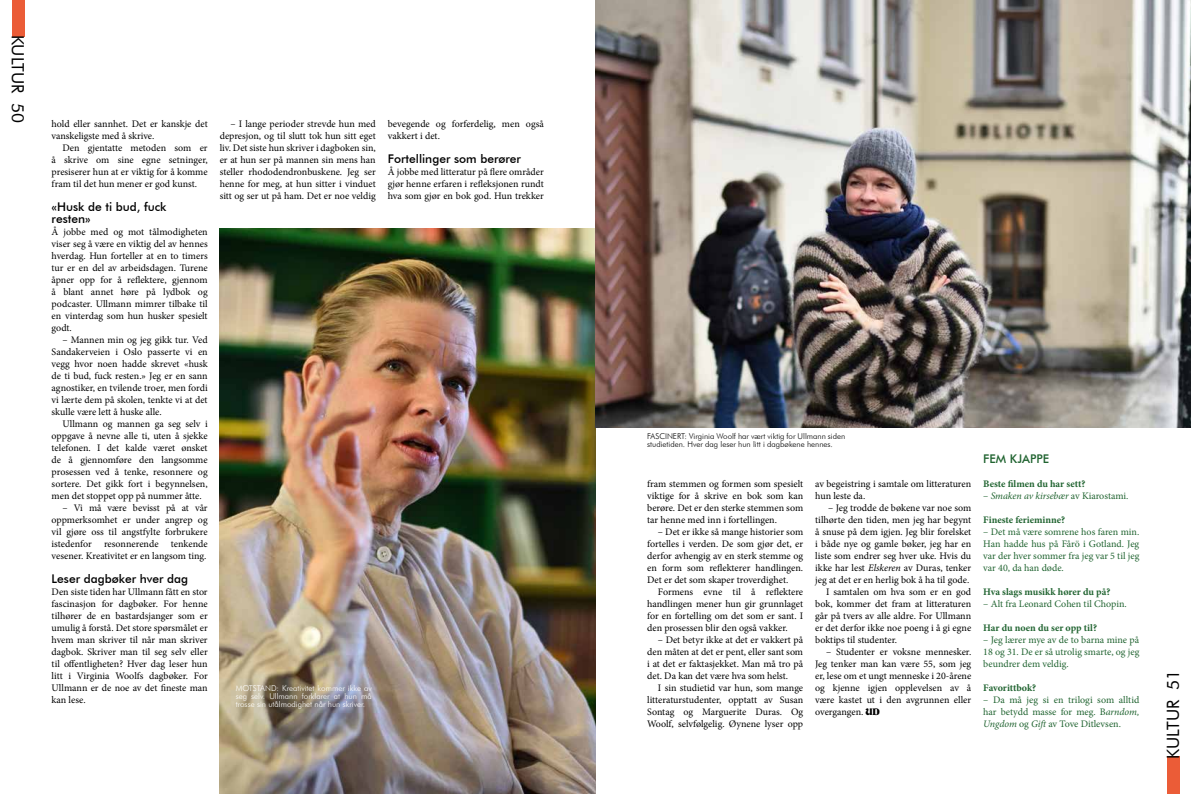
<style>
.page{position:relative;width:1191px;height:794px;background:#fff}
.page>*{position:absolute;margin:0;border:0;box-sizing:border-box;transform-origin:0 0}
.t1{font:17px "Futura BT";color:#000}
.t2{font:500 12px/12px "Futura BT";color:#000}
.t3{font:500 12px "Futura BT";color:#216431}
.t4{font:10px/12px "Minion Pro";color:#000;text-align:justify}
.t5{font:10px/12px "Minion Pro";color:#216431;text-align:justify}
.t6{font:700 10px "Minion Pro";letter-spacing:-.005em;color:#216431}
.t7{font:italic 10px "Minion Pro";letter-spacing:-.005em;color:#216431}
.t8{font:300 8px/8px "Futura BT";color:#000}
.t9{font:300 8px/8px "Futura BT";color:#fff;text-align:justify}
.s1{font-style:italic}
.s2{font-family:"Under Dusken"}
.s3{font-style:normal}
</style>
<div class="page">
<img style="left:220px;top:228px;width:375px;height:566px">
<img style="left:595px;top:0;width:596px;height:427px">
<div style="left:12px;top:0;width:12px;height:36px;background:#eb5c37"></div>
<div style="left:1167px;top:756px;width:12px;height:38px;background:#eb5c37"></div>
<h1 class="t1" style="left:28px;top:35px;width:90px;rotate:90deg">KULTUR 50</h1>
<p class="t4" style="left:52px;top:118px;width:158px">hold eller sannhet. Det er kanskje det vanskeligste med å skrive.</p>
<p class="t4" style="left:52px;top:142px;width:158px;text-indent:11px">Den gjentatte metoden som er å skrive om sine egne setninger, presiserer hun at er viktig for å komme fram til det hun mener er god kunst.</p>
<p class="t2" style="left:52px;top:200px;width:116px">«Husk de ti bud, fuck resten»</p>
<p class="t4" style="left:52px;top:226px;width:158px">Å jobbe med og mot tålmodigheten viser seg å være en viktig del av hennes hverdag. Hun forteller at en to timers tur er en del av arbeidsdagen. Turene åpner opp for å reflektere, gjennom å blant annet høre på lydbok og podcaster. Ullmann mimrer tilbake til en vinterdag som hun husker spesielt godt.</p>
<p class="t4" style="left:52px;top:334px;width:158px;text-indent:11px">– Mannen min og jeg gikk tur. Ved Sandakerveien i Oslo passerte vi en vegg hvor noen hadde skrevet «husk de ti bud, fuck resten.» Jeg er en sann agnostiker, en tvilende troer, men fordi vi lærte dem på skolen, tenkte vi at det skulle være lett å huske alle.</p>
<p class="t4" style="left:52px;top:418px;width:158px;text-indent:11px">Ullmann og mannen ga seg selv i oppgave å nevne alle ti, uten å sjekke telefonen. I det kalde været ønsket de å gjennomføre den langsomme prosessen ved å tenke, resonnere og sortere. Det gikk fort i begynnelsen, men det stoppet opp på nummer åtte.</p>
<p class="t4" style="left:52px;top:502px;width:158px;text-indent:11px">– Vi må være bevisst på at vår oppmerksomhet er under angrep og vil gjøre oss til angstfylte forbrukere istedenfor resonnerende tenkende vesener. Kreativitet er en langsom ting.</p>
<p class="t2" style="left:52px;top:572px;width:138px">Leser dagbøker hver dag</p>
<p class="t4" style="left:52px;top:586px;width:158px">Den siste tiden har Ullmann fått en stor fascinasjon for dagbøker. For henne tilhører de en bastardsjanger som er umulig å forstå. Det store spørsmålet er hvem man skriver til når man skriver dagbok. Skriver man til seg selv eller til offentligheten? Hver dag leser hun litt i Virginia Woolfs dagbøker. For Ullmann er de noe av det fineste man kan lese.</p>
<p class="t4" style="left:220px;top:118px;width:158px;text-indent:11px">– I lange perioder strevde hun med depresjon, og til slutt tok hun sitt eget liv. Det siste hun skriver i dagboken sin, er at hun ser på mannen sin mens han steller rhododendronbuskene. Jeg ser henne for meg, at hun sitter i vinduet sitt og ser ut på ham. Det er noe veldig</p>
<p class="t9" style="left:236px;top:684px;width:138px">MOTSTAND: Kreativitet kommer ikke av seg selv. Ullmann forklarer at hun må trosse sin utålmodighet når hun skriver.</p>
<p class="t4" style="left:388px;top:118px;width:157px">bevegende og forferdelig, men også vakkert i det.</p>
<p class="t2" style="left:388px;top:152px;width:135px">Fortellinger som berører</p>
<p class="t4" style="left:388px;top:166px;width:158px">Å jobbe med litteratur på flere områder gjør henne erfaren i refleksjonen rundt hva som gjør en bok god. Hun trekker</p>
<p class="t8" style="left:647px;top:432px;width:200px">FASCINERT: Virginia Woolf har vært viktig for Ullmann siden studietiden. Hver dag leser hun litt i dagbøkene hennes.</p>
<p class="t4" style="left:647px;top:478px;width:158px">fram stemmen og formen som spesielt viktige for å skrive en bok som kan berøre. Det er den sterke stemmen som tar henne med inn i fortellingen.</p>
<p class="t4" style="left:647px;top:526px;width:157px;text-indent:11px">– Det er ikke så mange historier som fortelles i verden. De som gjør det, er derfor avhengig av en sterk stemme og en form som reflekterer handlingen.<br>Det er det som skaper troverdighet.</p>
<p class="t4" style="left:647px;top:586px;width:158px;text-indent:11px">Formens evne til å reflektere handlingen mener hun gir grunnlaget for en fortelling om det som er sant. I den prosessen blir den også vakker.</p>
<p class="t4" style="left:647px;top:634px;width:158px;text-indent:11px">– Det betyr ikke at det er vakkert på den måten at det er pent, eller sant som i at det er faktasjekket. Man må tro på det. Da kan det være hva som helst.</p>
<p class="t4" style="left:647px;top:682px;width:158px;text-indent:11px">I sin studietid var hun, som mange litteraturstudenter, opptatt av Susan Sontag og Marguerite Duras. Og Woolf, selvfølgelig. Øynene lyser opp</p>
<p class="t4" style="left:815px;top:478px;width:158px">av begeistring i samtale om litteraturen hun leste da.</p>
<p class="t4" style="left:828px;top:502px;width:144px">– Jeg trodde de bøkene var noe som</p>
<p class="t4" style="left:815px;top:514px;width:158px">tilhørte den tiden, men jeg har begynt</p>
<p class="t4" style="left:815px;top:526px;width:158px">å snuse på dem igjen. Jeg blir forelsket</p>
<p class="t4" style="left:815px;top:538px;width:157px">i både nye og gamle bøker, jeg har en</p>
<p class="t4" style="left:815px;top:550px;width:158px">liste som endrer seg hver uke. Hvis du</p>
<p class="t4" style="left:815px;top:562px;width:158px">ikke har lest <span class="s1">Elskeren</span> av Duras, tenker</p>
<p class="t4" style="left:815px;top:574px;width:156px">jeg at det er en herlig bok å ha til gode.</p>
<p class="t4" style="left:826px;top:586px;width:147px">I samtalen om hva som er en god</p>
<p class="t4" style="left:815px;top:598px;width:157px">bok, kommer det fram at litteraturen</p>
<p class="t4" style="left:815px;top:610px;width:157px">går på tvers av alle aldre. For Ullmann</p>
<p class="t4" style="left:815px;top:622px;width:158px">er det derfor ikke noe poeng i å gi egne</p>
<p class="t4" style="left:815px;top:634px;width:83px">boktips til studenter.</p>
<p class="t4" style="left:815px;top:646px;width:158px;text-indent:11px">– Studenter er voksne mennesker.<br>Jeg tenker man kan være 55, som jeg er, lese om et ungt menneske i 20-årene og kjenne igjen opplevelsen av å være kastet ut i den avgrunnen eller overgangen. <span class="s2">UD</span></p>
<p class="t3" style="left:983px;top:451px;width:67px">FEM KJAPPE</p>
<p class="t6" style="left:983px;top:477px;width:104px">Beste filmen du har sett?</p>
<p class="t7" style="left:983px;top:489px;width:147px"><span class="s3">–</span> Smaken av kirsebær <span class="s3">av Kiarostami.</span></p>
<p class="t6" style="left:983px;top:513px;width:83px">Fineste ferieminne?</p>
<p class="t5" style="left:983px;top:526px;width:158px">– Det må være somrene hos faren min.<br>Han hadde hus på Fårö i Gotland. Jeg var der hver sommer fra jeg var 5 til jeg var 40, da han døde.</p>
<p class="t6" style="left:983px;top:585px;width:129px">Hva slags musikk hører du på?</p>
<p class="t5" style="left:983px;top:598px;width:145px">– Alt fra Leonard Cohen til Chopin.</p>
<p class="t6" style="left:983px;top:621px;width:115px">Har du noen du ser opp til?</p>
<p class="t5" style="left:983px;top:634px;width:158px">– Jeg lærer mye av de to barna mine på 18 og 31. De er så utrolig smarte, og jeg beundrer dem veldig.</p>
<p class="t6" style="left:983px;top:681px;width:54px">Favorittbok?</p>
<p class="t5" style="left:983px;top:694px;width:158px">– Da må jeg si en trilogi som alltid har betydd masse for meg. B<span class="s1">arndom, Ungdom</span> og <span class="s1">Gift</span> av Tove Ditlevsen.</p>
<h1 class="t1" style="left:1162px;top:758px;width:90px;rotate:-90deg">KULTUR 51</h1>
</div>
